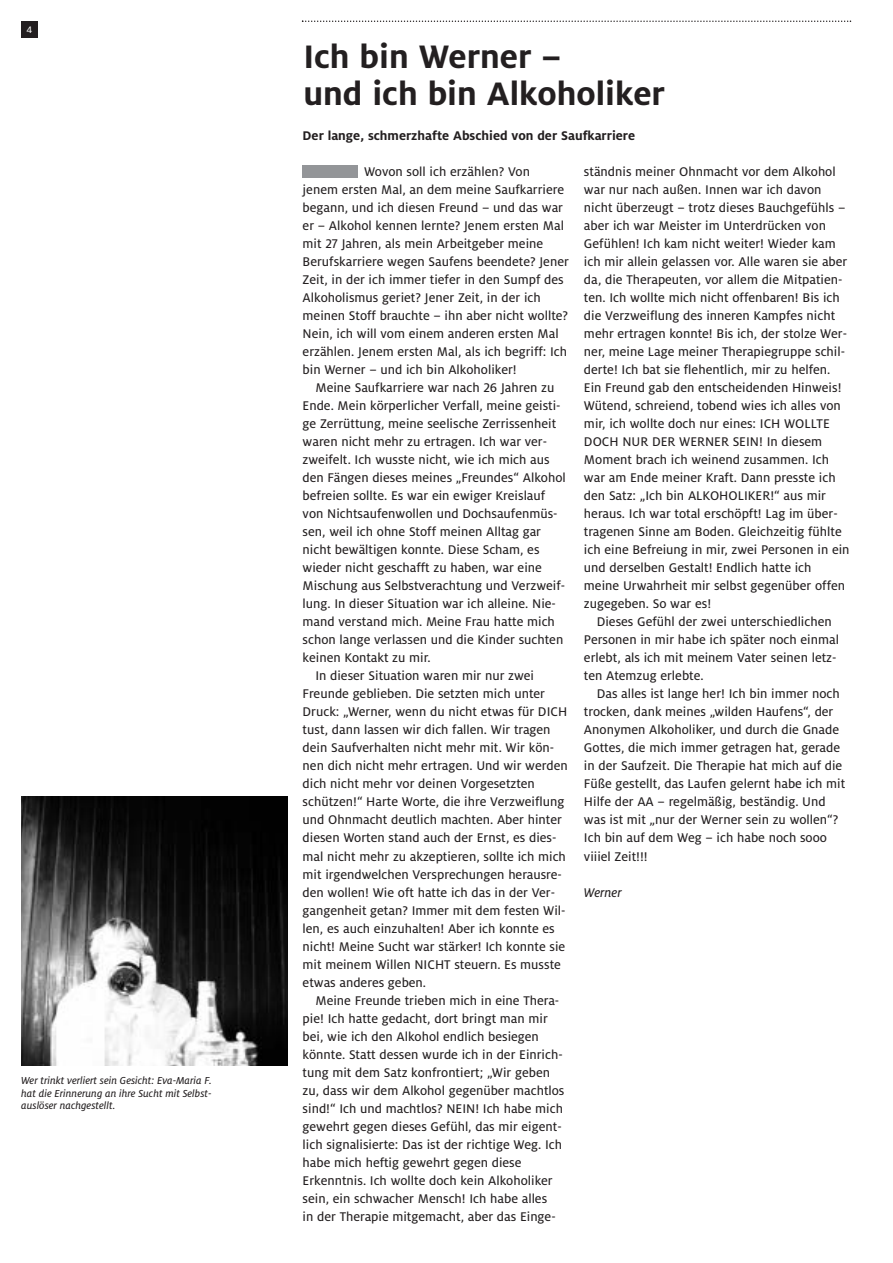
<style>
.page{position:relative;width:893px;height:1263px;background:#fff}
.page>*{position:absolute;margin:0;border:0;box-sizing:border-box;transform-origin:0 0}
.t1{font:700 36px/37.5px "Milo LF";color:#231f20}
.t2{font:13.95px/18px "Milo LF Text";color:#231f20}
.t3{font:700 13.95px "Milo LF";color:#231f20}
.t4{font:italic 13.95px "Milo LF Text";color:#231f20}
.t5{font:italic 11.25px/12.8px "Milo LF Text";color:#231f20;text-align:justify}
.t6{font:10.5px "Milo LF Text";color:#fff}
</style>
<div class="page">
<div style="left:21px;top:21px;width:17px;height:17px;background:#231f20"></div>
<svg style="left:302px;top:21px;width:549px;height:1px"></svg>
<div style="left:303px;top:165px;width:55px;height:13px;background:#939598"></div>
<img style="left:21px;top:797px;width:267px;height:268px">
<p class="t6" style="left:27px;top:25px;width:7px">4</p>
<p class="t5" style="left:21px;top:1075px;width:192px">Wer trinkt verliert sein Gesicht: Eva-Maria F. hat die Erinnerung an ihre Sucht mit Selbst&shy;auslöser nachgestellt.</p>
<h1 class="t1" style="left:303px;top:40px;width:363px">Ich bin Werner –<br>und ich bin Alkoholiker</h1>
<p class="t3" style="left:303px;top:131px;width:334px">Der lange, schmerzhafte Abschied von der Saufkarriere</p>
<p class="t2" style="left:303px;top:164px;width:268px;text-indent:61px">Wovon soll ich erzählen? Von jenem ersten Mal, an dem meine Saufkarriere begann, und ich diesen Freund – und das war er – Alkohol kennen lernte? Jenem ersten Mal mit 27 Jahren, als mein Arbeitgeber meine Berufskarriere wegen Saufens beendete? Jener Zeit, in der ich immer tiefer in den Sumpf des Alkoholismus geriet? Jener Zeit, in der ich meinen Stoff brauchte – ihn aber nicht wollte?<br>Nein, ich will vom einem anderen ersten Mal erzählen. Jenem ersten Mal, als ich begriff: Ich bin Werner – und ich bin Alkoholiker!</p>
<p class="t2" style="left:315px;top:380px;width:240px">Meine Saufkarriere war nach 26 Jahren zu</p>
<p class="t2" style="left:303px;top:398px;width:260px">Ende. Mein körperlicher Verfall, meine geisti-</p>
<p class="t2" style="left:303px;top:416px;width:255px">ge Zerrüttung, meine seelische Zerrissenheit</p>
<p class="t2" style="left:303px;top:434px;width:246px">waren nicht mehr zu ertragen. Ich war ver-</p>
<p class="t2" style="left:303px;top:452px;width:248px">zweifelt. Ich wusste nicht, wie ich mich aus</p>
<p class="t2" style="left:303px;top:470px;width:265px">den Fängen dieses meines „Freundes“ Alkohol</p>
<p class="t2" style="left:303px;top:488px;width:244px">befreien sollte. Es war ein ewiger Kreislauf</p>
<p class="t2" style="left:303px;top:506px;width:256px">von Nichtsaufenwollen und Dochsaufenmüs-</p>
<p class="t2" style="left:303px;top:524px;width:240px">sen, weil ich ohne Stoff meinen Alltag gar</p>
<p class="t2" style="left:303px;top:542px;width:238px">nicht bewältigen konnte. Diese Scham, es</p>
<p class="t2" style="left:303px;top:560px;width:241px">wieder nicht geschafft zu haben, war eine</p>
<p class="t2" style="left:303px;top:578px;width:264px">Mischung aus Selbstverachtung und Verzweif-</p>
<p class="t2" style="left:303px;top:596px;width:255px">lung. In dieser Situation war ich alleine. Nie-</p>
<p class="t2" style="left:303px;top:614px;width:254px">mand verstand mich. Meine Frau hatte mich</p>
<p class="t2" style="left:303px;top:632px;width:262px">schon lange verlassen und die Kinder suchten</p>
<p class="t2" style="left:303px;top:650px;width:129px">keinen Kontakt zu mir.</p>
<p class="t2" style="left:315px;top:668px;width:220px">In dieser Situation waren mir nur zwei</p>
<p class="t2" style="left:303px;top:686px;width:244px">Freunde geblieben. Die setzten mich unter</p>
<p class="t2" style="left:303px;top:704px;width:266px">Druck: „Werner, wenn du nicht etwas für DICH</p>
<p class="t2" style="left:303px;top:722px;width:249px">tust, dann lassen wir dich fallen. Wir tragen</p>
<p class="t2" style="left:303px;top:740px;width:253px">dein Saufverhalten nicht mehr mit. Wir kön-</p>
<p class="t2" style="left:303px;top:758px;width:267px">nen dich nicht mehr ertragen. Und wir werden</p>
<p class="t2" style="left:303px;top:776px;width:234px">dich nicht mehr vor deinen Vorgesetzten</p>
<p class="t2" style="left:303px;top:794px;width:263px">schützen!“ Harte Worte, die ihre Verzweiflung</p>
<p class="t2" style="left:303px;top:812px;width:261px">und Ohnmacht deutlich machten. Aber hinter</p>
<p class="t2" style="left:303px;top:830px;width:255px">diesen Worten stand auch der Ernst, es dies-</p>
<p class="t2" style="left:303px;top:848px;width:265px">mal nicht mehr zu akzeptieren, sollte ich mich</p>
<p class="t2" style="left:303px;top:866px;width:261px">mit irgendwelchen Versprechungen herausre-</p>
<p class="t2" style="left:303px;top:884px;width:254px">den wollen! Wie oft hatte ich das in der Ver-</p>
<p class="t2" style="left:303px;top:902px;width:264px">gangenheit getan? Immer mit dem festen Wil-</p>
<p class="t2" style="left:303px;top:920px;width:254px">len, es auch einzuhalten! Aber ich konnte es</p>
<p class="t2" style="left:303px;top:938px;width:264px">nicht! Meine Sucht war stärker! Ich konnte sie</p>
<p class="t2" style="left:303px;top:956px;width:260px">mit meinem Willen NICHT steuern. Es musste</p>
<p class="t2" style="left:303px;top:974px;width:125px">etwas anderes geben.</p>
<p class="t2" style="left:315px;top:992px;width:245px">Meine Freunde trieben mich in eine Thera-</p>
<p class="t2" style="left:303px;top:1010px;width:247px">pie! Ich hatte gedacht, dort bringt man mir</p>
<p class="t2" style="left:303px;top:1028px;width:238px">bei, wie ich den Alkohol endlich besiegen</p>
<p class="t2" style="left:303px;top:1046px;width:262px">könnte. Statt dessen wurde ich in der Einrich-</p>
<p class="t2" style="left:303px;top:1064px;width:249px">tung mit dem Satz konfrontiert; „Wir geben</p>
<p class="t2" style="left:303px;top:1082px;width:263px">zu, dass wir dem Alkohol gegenüber machtlos</p>
<p class="t2" style="left:303px;top:1100px;width:262px">sind!“ Ich und machtlos? NEIN! Ich habe mich</p>
<p class="t2" style="left:303px;top:1118px;width:261px">gewehrt gegen dieses Gefühl, das mir eigent-</p>
<p class="t2" style="left:303px;top:1136px;width:261px">lich signalisierte: Das ist der richtige Weg. Ich</p>
<p class="t2" style="left:303px;top:1154px;width:220px">habe mich heftig gewehrt gegen diese</p>
<p class="t2" style="left:303px;top:1172px;width:252px">Erkenntnis. Ich wollte doch kein Alkoholiker</p>
<p class="t2" style="left:303px;top:1190px;width:246px">sein, ein schwacher Mensch! Ich habe alles</p>
<p class="t2" style="left:303px;top:1208px;width:255px">in der Therapie mitgemacht, aber das Einge-</p>
<p class="t2" style="left:584px;top:164px;width:267px">ständnis meiner Ohnmacht vor dem Alkohol war nur nach außen. Innen war ich davon nicht überzeugt – trotz dieses Bauchgefühls – aber ich war Meister im Unterdrücken von Gefühlen! Ich kam nicht weiter! Wieder kam ich mir allein gelassen vor. Alle waren sie aber da, die Therapeuten, vor allem die Mitpatien&shy;ten. Ich wollte mich nicht offenbaren! Bis ich die Verzweiflung des inneren Kampfes nicht mehr ertragen konnte! Bis ich, der stolze Wer&shy;ner, meine Lage meiner Therapiegruppe schil&shy;derte! Ich bat sie flehentlich, mir zu helfen.<br>Ein Freund gab den entscheidenden Hinweis!<br>Wütend, schreiend, tobend wies ich alles von mir, ich wollte doch nur eines: ICH WOLLTE DOCH NUR DER WERNER SEIN! In diesem Moment brach ich weinend zusammen. Ich war am Ende meiner Kraft. Dann presste ich den Satz: „Ich bin ALKOHOLIKER!“ aus mir heraus. Ich war total erschöpft! Lag im über&shy;tragenen Sinne am Boden. Gleichzeitig fühlte ich eine Befreiung in mir, zwei Personen in ein und derselben Gestalt! Endlich hatte ich meine Urwahrheit mir selbst gegenüber offen zugegeben. So war es!</p>
<p class="t2" style="left:584px;top:614px;width:257px;text-indent:13px">Dieses Gefühl der zwei unterschiedlichen Personen in mir habe ich später noch einmal erlebt, als ich mit meinem Vater seinen letz&shy;ten Atemzug erlebte.</p>
<p class="t2" style="left:584px;top:686px;width:263px;text-indent:13px">Das alles ist lange her! Ich bin immer noch trocken, dank meines „wilden Haufens“, der Anonymen Alkoholiker, und durch die Gnade Gottes, die mich immer getragen hat, gerade in der Saufzeit. Die Therapie hat mich auf die Füße gestellt, das Laufen gelernt habe ich mit Hilfe der AA – regelmäßig, beständig. Und was ist mit „nur der Werner sein zu wollen“?<br>Ich bin auf dem Weg – ich habe noch sooo viiiel Zeit!!!</p>
<p class="t4" style="left:584px;top:887px;width:39px">Werner</p>
</div>
